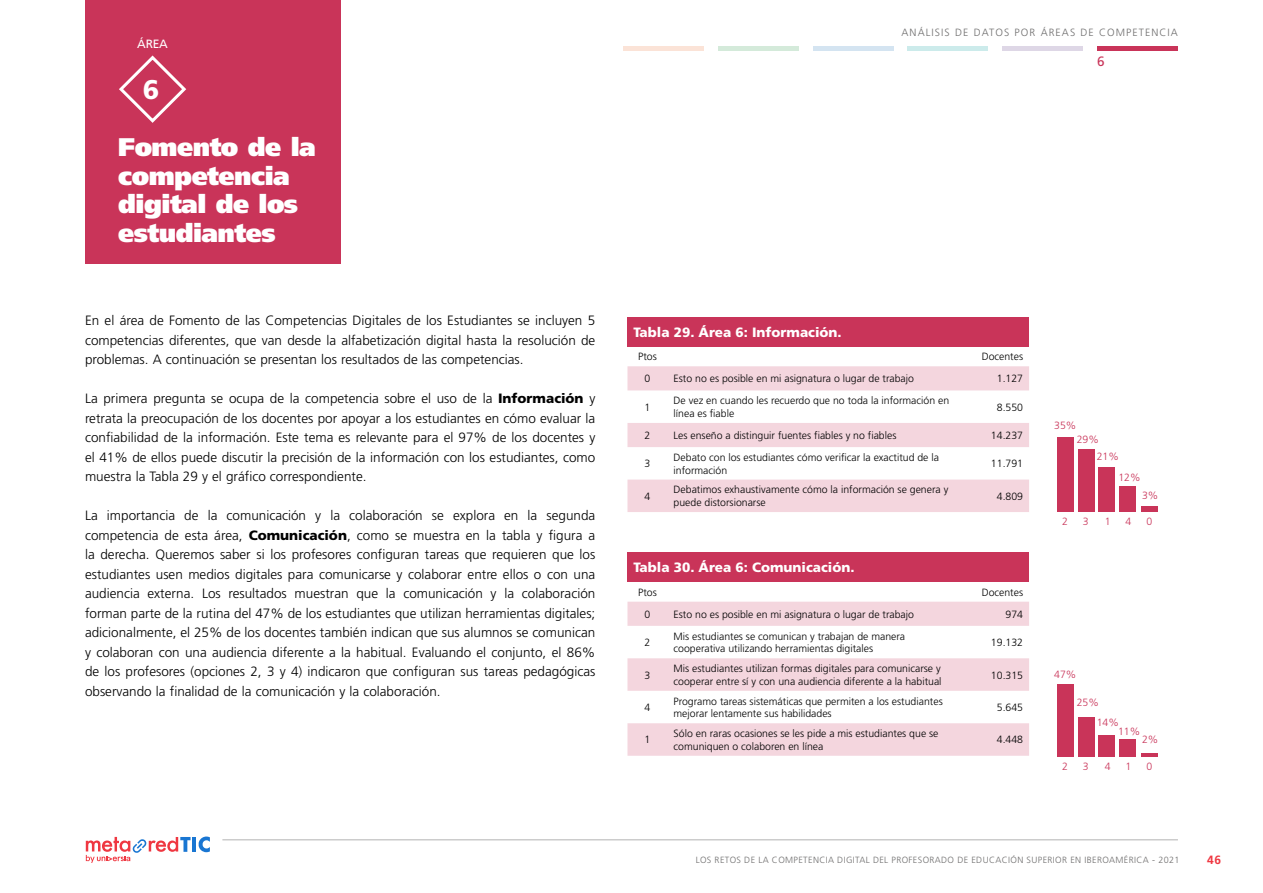
<style>
.page{position:relative;width:1263px;height:893px;background:#fff}
.page>*{position:absolute;margin:0;border:0;box-sizing:border-box;transform-origin:0 0}
.t1{font:900 27px "Frutiger";color:#fff}
.t2{font:900 25.5px/28.5px "Frutiger";letter-spacing:-.02em;color:#fff}
.t3{font:300 13.5px/19.5px "Frutiger";color:#000;text-align:justify}
.t4{font:900 13.5px "Frutiger";color:#fff}
.t5{font:13.5px "Frutiger";color:#c93459}
.t6{font:12px "Frutiger";color:#fff}
.t7{font:700 12px "Frutiger";color:#ef3741}
.t8{font:300 10.5px/12.6px "Frutiger";color:#000}
.t9{font:300 10.5px/17.4px "Frutiger";color:#c93459}
.t10{font:300 10.5px "Frutiger";letter-spacing:.1em;color:#706f6f}
.t11{font:300 9px "Frutiger";letter-spacing:.04em;color:#706f6f}
.s1{font-weight:900}
</style>
<div class="page">
<hr style="left:222px;top:839px;width:956px;height:1px;background:#b3b2b2">
<svg style="left:86px;top:837px;width:105px;height:26px"></svg>
<hr style="left:192px;top:837px;width:4px;height:15px;background:#1976d2">
<svg style="left:198px;top:836px;width:12px;height:16px"></svg>
<div style="left:86px;top:0;width:255px;height:264px;background:#c93459"></div>
<svg style="left:119px;top:55px;width:68px;height:68px"></svg>
<hr style="left:1097px;top:47px;width:81px;height:4px;background:#c93459">
<svg style="left:623px;top:46px;width:460px;height:5px;background:#e0e7e7"></svg>
<div style="left:627px;top:317px;width:402px;height:29px;background:#c93459"></div>
<svg style="left:627px;top:366px;width:402px;height:146px;fill:#f4d6de"></svg>
<div style="left:627px;top:552px;width:402px;height:30px;background:#c93459"></div>
<svg style="left:627px;top:602px;width:402px;height:154px;fill:#f4d6de"></svg>
<div style="left:1057px;top:437px;width:16px;height:75px;background:#c93459"></div>
<div style="left:1078px;top:450px;width:16px;height:62px;background:#c93459"></div>
<div style="left:1099px;top:467px;width:16px;height:45px;background:#c93459"></div>
<div style="left:1120px;top:486px;width:16px;height:26px;background:#c93459"></div>
<div style="left:1142px;top:506px;width:16px;height:6px;background:#c93459"></div>
<div style="left:1057px;top:684px;width:16px;height:72px;background:#c93459"></div>
<div style="left:1078px;top:717px;width:16px;height:39px;background:#c93459"></div>
<div style="left:1099px;top:735px;width:16px;height:21px;background:#c93459"></div>
<div style="left:1120px;top:739px;width:16px;height:17px;background:#c93459"></div>
<hr style="left:1142px;top:753px;width:16px;height:3px;background:#c93459">
<p class="t6" style="left:137px;top:37px;width:32px">ÁREA</p>
<h1 class="t1" style="left:143px;top:73px;width:18px">6</h1>
<h2 class="t2" style="left:118px;top:133px;width:199px">Fomento de la competencia digital de los estudiantes</h2>
<p class="t3" style="left:85px;top:311px;width:512px">En el área de Fomento de las Competencias Digitales de los Estudiantes se incluyen 5 competencias diferentes, que van desde la alfabetización digital hasta la resolución de problemas. A continuación se presentan los resultados de las competencias.</p>
<p class="t3" style="left:85px;top:389px;width:512px">La primera pregunta se ocupa de la competencia sobre el uso de la <span class="s1">Información</span> y retrata la preocupación de los docentes por apoyar a los estudiantes en cómo evaluar la confiabilidad de la información. Este tema es relevante para el 97% de los docentes y el 41% de ellos puede discutir la precisión de la información con los estudiantes, como muestra la Tabla 29 y el gráfico correspondiente.</p>
<p class="t3" style="left:85px;top:506px;width:512px">La importancia de la comunicación y la colaboración se explora en la segunda competencia de esta área, <span class="s1">Comunicación</span>, como se muestra en la tabla y figura a la derecha. Queremos saber si los profesores configuran tareas que requieren que los estudiantes usen medios digitales para comunicarse y colaborar entre ellos o con una audiencia externa. Los resultados muestran que la comunicación y la colaboración forman parte de la rutina del 47% de los estudiantes que utilizan herramientas digitales; adicionalmente, el 25% de los docentes también indican que sus alumnos se comunican y colaboran con una audiencia diferente a la habitual. Evaluando el conjunto, el 86% de los profesores (opciones 2, 3 y 4) indicaron que configuran sus tareas pedagógicas observando la finalidad de la comunicación y la colaboración.</p>
<p class="t10" style="left:901px;top:26px;width:278px">ANÁLISIS DE DATOS POR ÁREAS DE COMPETENCIA</p>
<p class="t5" style="left:1097px;top:54px;width:9px">6</p>
<p class="t4" style="left:633px;top:324px;width:210px">Tabla 29. Área 6: Información.</p>
<p class="t8" style="left:638px;top:351px;width:20px">Ptos</p>
<p class="t8" style="left:982px;top:351px;width:43px">Docentes</p>
<p class="t8" style="left:645px;top:373px;width:7px">0</p>
<p class="t8" style="left:673px;top:373px;width:242px">Esto no es posible en mi asignatura o lugar de trabajo</p>
<p class="t8" style="left:997px;top:373px;width:28px">1.127</p>
<p class="t8" style="left:645px;top:401px;width:7px">1</p>
<p class="t8" style="left:673px;top:395px;width:277px">De vez en cuando les recuerdo que no toda la información en línea es fiable</p>
<p class="t8" style="left:997px;top:401px;width:28px">8.550</p>
<p class="t8" style="left:645px;top:429px;width:7px">2</p>
<p class="t8" style="left:673px;top:429px;width:224px">Les enseño a distinguir fuentes fiables y no fiables</p>
<p class="t8" style="left:991px;top:429px;width:34px">14.237</p>
<p class="t8" style="left:645px;top:457px;width:7px">3</p>
<p class="t8" style="left:673px;top:451px;width:267px">Debato con los estudiantes cómo verificar la exactitud de la información</p>
<p class="t8" style="left:991px;top:457px;width:34px">11.791</p>
<p class="t8" style="left:645px;top:490px;width:7px">4</p>
<p class="t8" style="left:673px;top:484px;width:276px">Debatimos exhaustivamente cómo la información se genera y puede distorsionarse</p>
<p class="t8" style="left:997px;top:490px;width:28px">4.809</p>
<p class="t4" style="left:633px;top:559px;width:222px">Tabla 30. Área 6: Comunicación.</p>
<p class="t8" style="left:638px;top:586px;width:20px">Ptos</p>
<p class="t8" style="left:982px;top:586px;width:43px">Docentes</p>
<p class="t8" style="left:645px;top:608px;width:7px">0</p>
<p class="t8" style="left:673px;top:608px;width:242px">Esto no es posible en mi asignatura o lugar de trabajo</p>
<p class="t8" style="left:1005px;top:608px;width:19px">974</p>
<p class="t8" style="left:645px;top:636px;width:7px">2</p>
<p class="t8" style="left:673px;top:630px;width:233px">Mis estudiantes se comunican y trabajan de manera cooperativa utilizando herramientas digitales</p>
<p class="t8" style="left:991px;top:636px;width:34px">19.132</p>
<p class="t8" style="left:645px;top:669px;width:7px">3</p>
<p class="t8" style="left:673px;top:662px;width:269px">Mis estudiantes utilizan formas digitales para comunicarse y cooperar entre sí y con una audiencia diferente a la habitual</p>
<p class="t8" style="left:991px;top:669px;width:34px">10.315</p>
<p class="t8" style="left:645px;top:701px;width:7px">4</p>
<p class="t8" style="left:673px;top:695px;width:271px">Programo tareas sistemáticas que permiten a los estudiantes mejorar lentamente sus habilidades</p>
<p class="t8" style="left:997px;top:701px;width:28px">5.645</p>
<p class="t8" style="left:645px;top:734px;width:7px">1</p>
<p class="t8" style="left:673px;top:727px;width:266px">Sólo en raras ocasiones se les pide a mis estudiantes que se comuniquen o colaboren en línea</p>
<p class="t8" style="left:997px;top:734px;width:28px">4.448</p>
<p class="t9" style="left:1054px;top:417px;width:24px">35%</p>
<p class="t9" style="left:1097px;top:431px;width:24px;text-indent:-20px">29%<br>21%</p>
<p class="t9" style="left:1118px;top:469px;width:24px">12%</p>
<p class="t9" style="left:1062px;top:513px;width:7px">2</p>
<p class="t9" style="left:1142px;top:487px;width:18px">3%</p>
<p class="t9" style="left:1083px;top:513px;width:7px">3</p>
<p class="t9" style="left:1105px;top:513px;width:7px">1</p>
<p class="t9" style="left:1126px;top:513px;width:7px">4</p>
<p class="t9" style="left:1146px;top:513px;width:7px">0</p>
<p class="t9" style="left:1054px;top:665px;width:24px">47%</p>
<p class="t9" style="left:1062px;top:758px;width:7px">2</p>
<p class="t9" style="left:1097px;top:693px;width:24px;line-height:20px;text-indent:-20px">25%<br>14%</p>
<p class="t9" style="left:1118px;top:723px;width:24px">11%</p>
<p class="t9" style="left:1142px;top:731px;width:18px">2%</p>
<p class="t9" style="left:1083px;top:758px;width:7px">3</p>
<p class="t9" style="left:1105px;top:758px;width:7px">4</p>
<p class="t9" style="left:1126px;top:758px;width:7px">1</p>
<p class="t9" style="left:1146px;top:758px;width:7px">0</p>
<p class="t11" style="left:696px;top:855px;width:485px">LOS RETOS DE LA COMPETENCIA DIGITAL DEL PROFESORADO DE EDUCACIÓN SUPERIOR EN IBEROAMÉRICA - 2021</p>
<p class="t7" style="left:1207px;top:852px;width:15px">46</p>
</div>
